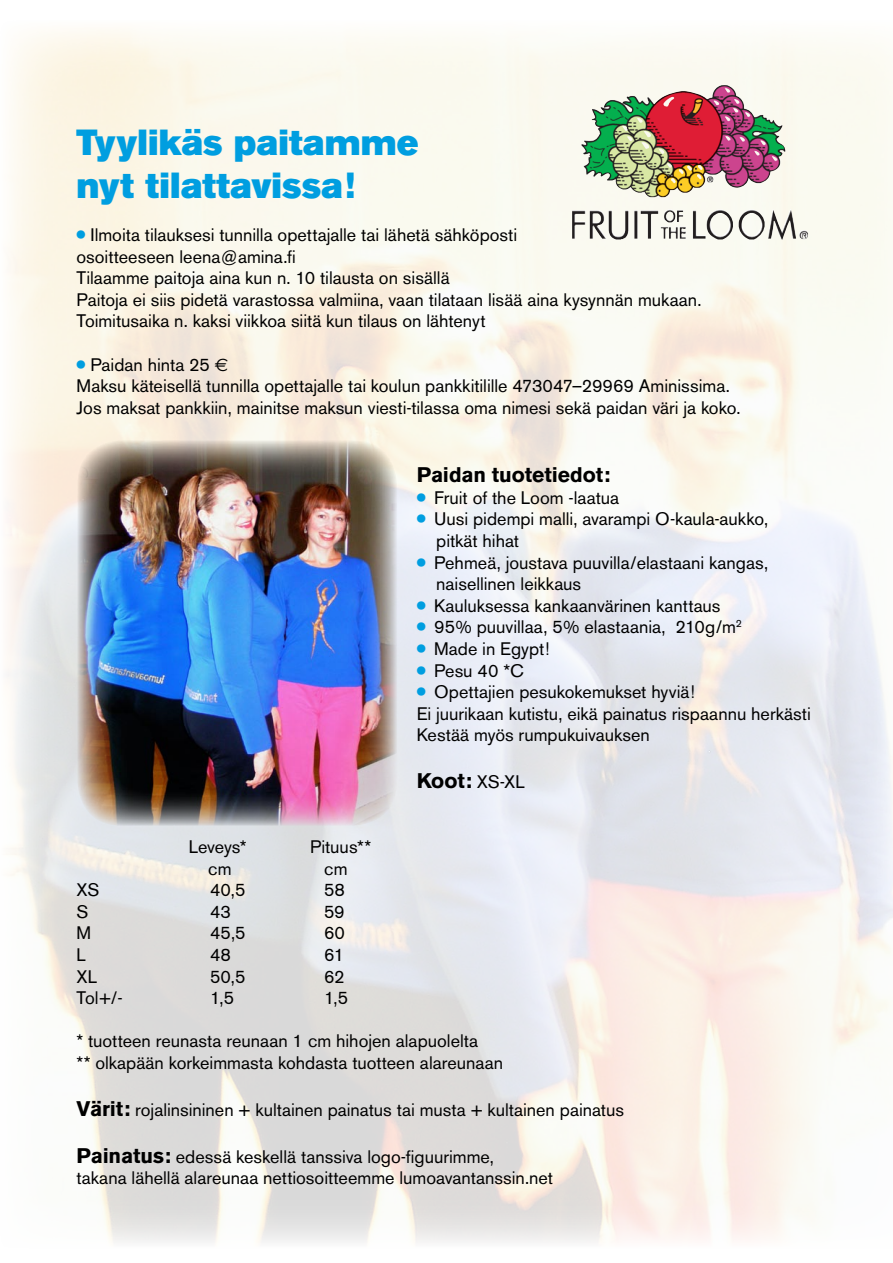
<style>
.page{position:relative;width:893px;height:1263px;background:#fff}
.page>*{position:absolute;margin:0;border:0;box-sizing:border-box;transform-origin:0 0}
.t1{font:36px/43.2px "Akzidenz Grotesk BE Super";letter-spacing:.005em;color:#009ee0}
.t2{font:700 21px "Akzidenz Grotesk BE";letter-spacing:-.005em;color:#000}
.t3{font:18px/21.6px "Akzidenz Grotesk BE";color:#000}
.s1{font-family:"Akzidenz Grotesk BE Super";font-size:27px;color:#009ee0}
.s2{font-family:"Euro Sans"}
.s3{font-weight:400;font-size:18px}
.s4{font-weight:700;font-size:21px}
</style>
<div class="page">
<img style="left:8px;top:29px;width:885px;height:1213px">
<img style="left:77px;top:440px;width:320px;height:386px;border-radius:44px">
<img style="left:582px;top:85px;width:203px;height:112px">
<h1 class="t1" style="left:77px;top:121px;width:344px">Tyylikäs paitamme nyt tilattavissa!</h1>
<p class="t3" style="left:77px;top:224px;width:626px"><span class="s1">•</span> Ilmoita tilauksesi tunnilla opettajalle tai lähetä sähköposti<br>osoitteeseen leena@amina.fi<br>Tilaamme paitoja aina kun n. 10 tilausta on sisällä<br>Paitoja ei siis pidetä varastossa valmiina, vaan tilataan lisää aina kysynnän mukaan.<br>Toimitusaika n. kaksi viikkoa siitä kun tilaus on lähtenyt</p>
<p class="t3" style="left:77px;top:354px;width:665px"><span class="s1">•</span> Paidan hinta 25 <span class="s2">€<br></span>Maksu käteisellä tunnilla opettajalle tai koulun pankkitilille 473047–29969 Aminissima.<br>Jos maksat pankkiin, mainitse maksun viesti-tilassa oma nimesi sekä paidan väri ja koko.</p>
<p class="t3" style="left:189px;top:836px;width:59px">Leveys*</p>
<p class="t3" style="left:310px;top:836px;width:62px">Pituus**</p>
<p class="t3" style="left:208px;top:858px;width:25px">cm</p>
<p class="t3" style="left:324px;top:858px;width:25px">cm</p>
<p class="t2" style="left:417px;top:463px;width:195px">Paidan tuotetiedot:</p>
<p class="t3" style="left:417px;top:487px;width:204px"><span class="s1">•</span> Fruit of the Loom -laatua</p>
<p class="t3" style="left:436px;top:508px;width:333px;text-indent:-20px"><span class="s1">•</span> Uusi pidempi malli, avarampi O-kaula-aukko, pitkät hihat</p>
<p class="t3" style="left:436px;top:552px;width:333px;text-indent:-20px"><span class="s1">•</span> Pehmeä, joustava puuvilla/elastaani kangas, naisellinen leikkaus</p>
<p class="t3" style="left:417px;top:595px;width:305px"><span class="s1">•</span> Kauluksessa kankaanvärinen kanttaus</p>
<p class="t3" style="left:417px;top:616px;width:327px"><span class="s1">•</span> 95% puuvillaa, 5% elastaania, 210g/m<sup>2</sup></p>
<p class="t3" style="left:417px;top:638px;width:135px"><span class="s1">•</span> Made in Egypt!</p>
<p class="t3" style="left:417px;top:660px;width:108px"><span class="s1">•</span> Pesu 40 *C</p>
<p class="t3" style="left:417px;top:681px;width:396px"><span class="s1">•</span> Opettajien pesukokemukset hyviä!<br>Ei juurikaan kutistu, eikä painatus rispaannu herkästi<br>Kestää myös rumpukuivauksen</p>
<p class="t2" style="left:417px;top:769px;width:110px">Koot: <span class="s3">XS-XL</span></p>
<p class="t3" style="left:77px;top:879px;width:24px">XS</p>
<p class="t3" style="left:210px;top:879px;width:37px">40,5</p>
<p class="t3" style="left:324px;top:879px;width:22px">58</p>
<p class="t3" style="left:77px;top:901px;width:14px">S</p>
<p class="t3" style="left:210px;top:901px;width:23px">43</p>
<p class="t3" style="left:324px;top:901px;width:22px">59</p>
<p class="t3" style="left:77px;top:922px;width:16px">M</p>
<p class="t3" style="left:210px;top:922px;width:37px">45,5</p>
<p class="t3" style="left:324px;top:922px;width:23px">60</p>
<p class="t3" style="left:77px;top:944px;width:11px">L</p>
<p class="t3" style="left:210px;top:944px;width:22px">48</p>
<p class="t3" style="left:324px;top:944px;width:22px">61</p>
<p class="t3" style="left:77px;top:966px;width:22px">XL</p>
<p class="t3" style="left:210px;top:966px;width:37px">50,5</p>
<p class="t3" style="left:324px;top:966px;width:22px">62</p>
<p class="t3" style="left:77px;top:987px;width:48px">Tol+/-</p>
<p class="t3" style="left:210px;top:987px;width:26px">1,5</p>
<p class="t3" style="left:324px;top:987px;width:26px">1,5</p>
<p class="t3" style="left:77px;top:1030px;width:428px">* tuotteen reunasta reunaan 1 cm hihojen alapuolelta<br>** olkapään korkeimmasta kohdasta tuotteen alareunaan</p>
<p class="t3" style="left:77px;top:1099px;width:549px"><span class="s4">Värit:</span> rojalinsininen + kultainen painatus tai musta + kultainen painatus</p>
<p class="t3" style="left:77px;top:1146px;width:478px"><span class="s4">Painatus:</span> edessä keskellä tanssiva logo-figuurimme,<br>takana lähellä alareunaa nettiosoitteemme lumoavantanssin.net</p>
</div>
